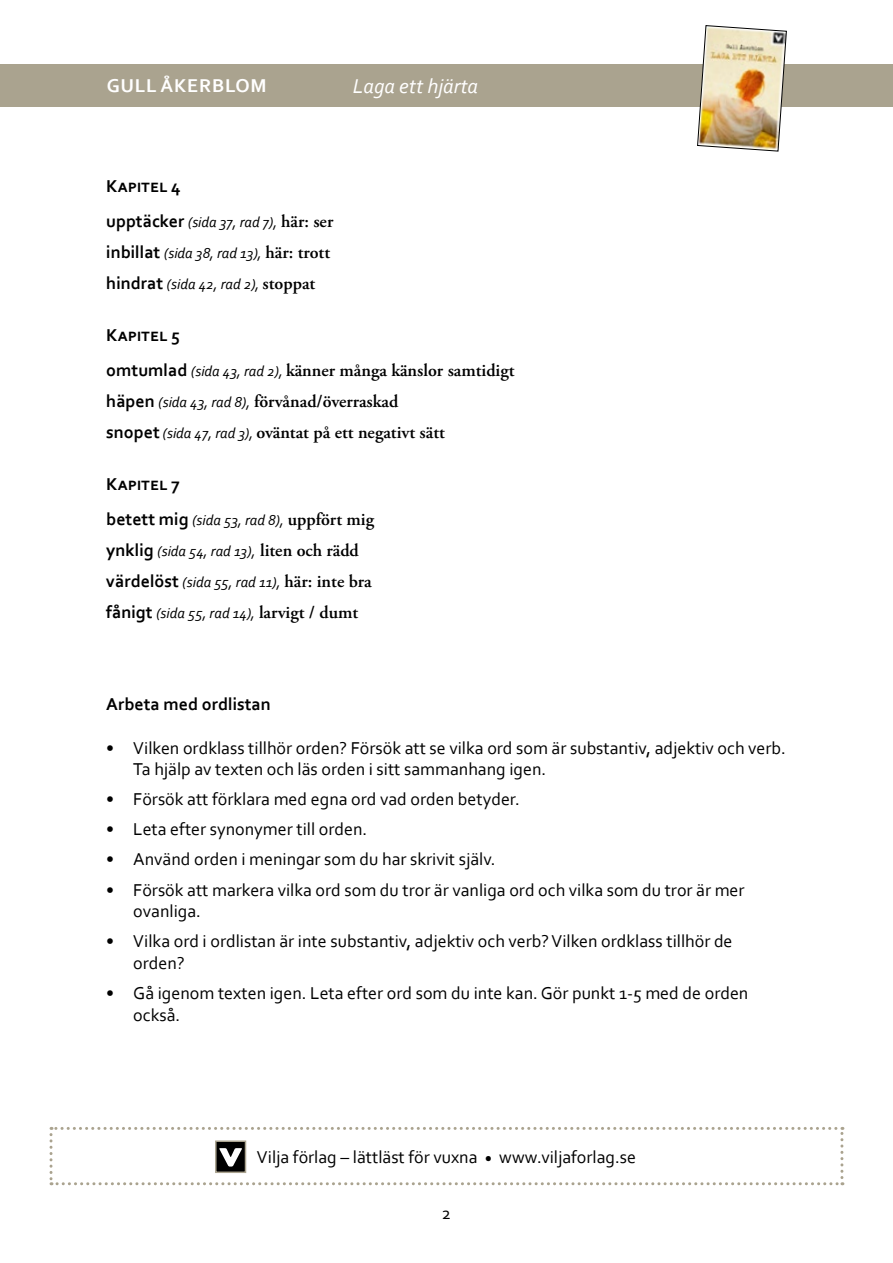
<style>
.page{position:relative;width:893px;height:1263px;background:#fff}
.page>*{position:absolute;margin:0;border:0;box-sizing:border-box;transform-origin:0 0}
.t1{font:italic 21px "Corbel";color:#fff}
.t2{font:700 19.5px "Corbel";letter-spacing:.04em;color:#fff}
.t3{font:18px/21.6px "Corbel";color:#000}
.t4{font:600 18px/31px "Adobe Garamond Pro";color:#000}
.t5{font:700 18px "Corbel";color:#000}
.t6{font:italic 15px/31px "Corbel";color:#000}
.s1{font-weight:700;font-style:normal;font-size:18px}
.s2{font-family:"Adobe Garamond Pro";font-weight:600;font-style:normal;font-size:18px}
.s3{font-family:"Corbel";font-weight:700}
.s4{font-family:"Corbel";font-weight:400;font-style:italic;font-size:15px}
</style>
<div class="page">
<svg style="left:50px;top:1127px;width:793px;height:58px"></svg>
<div style="left:215px;top:1140px;width:31px;height:33px;border:2px solid #aaa38f"></div>
<div style="left:0;top:64px;width:893px;height:42px;background:#aaa38f"></div>
<img style="left:697px;top:25px;width:90px;height:126px">
<p class="t2" style="left:107px;top:74px;width:162px">GULL ÅKERBLOM</p>
<p class="t1" style="left:353px;top:73px;width:127px">Laga ett hjärta</p>
<p class="t5" style="left:106px;top:175px;width:76px">Kapitel 4</p>
<p class="t6" style="left:106px;top:206px;width:228px"><span class="s1">upptäcker</span> (sida 37, rad 7), <span class="s2">här: ser </span><span class="s1">inbillat</span> (sida 38, rad 13), <span class="s2">här: trott </span><span class="s1">hindrat</span> (sida 42, rad 2), <span class="s2">stoppat</span></p>
<p class="t5" style="left:106px;top:324px;width:75px">Kapitel 5</p>
<p class="t4" style="left:106px;top:355px;width:410px"><span class="s3">omtumlad</span> <span class="s4">(sida 43, rad 2),</span> känner många känslor samtidigt <span class="s3">häpen</span> <span class="s4">(sida 43, rad 8),</span> förvånad/överraskad<br><span class="s3">snopet</span> <span class="s4">(sida 47, rad 3),</span> oväntat på ett negativt sätt</p>
<p class="t5" style="left:106px;top:473px;width:75px">Kapitel 7</p>
<p class="t6" style="left:106px;top:504px;width:269px"><span class="s1">betett mig</span> (sida 53, rad 8), <span class="s2">uppfört mig </span><span class="s1">ynklig</span> (sida 54, rad 13), <span class="s2">liten och rädd </span><span class="s1">värdelöst</span> (sida 55, rad 11), <span class="s2">här: inte bra </span><span class="s1">fånigt</span> (sida 55, rad 14), <span class="s2">larvigt / dumt</span></p>
<p class="t5" style="left:106px;top:693px;width:166px">Arbeta med ordlistan</p>
<p class="t3" style="left:133px;top:736px;width:654px;text-indent:-27px">• Vilken ordklass tillhör orden? Försök att se vilka ord som är substantiv, adjektiv och verb.<br>Ta hjälp av texten och läs orden i sitt sammanhang igen.</p>
<p class="t3" style="left:106px;top:788px;width:415px">• Försök att förklara med egna ord vad orden betyder.</p>
<p class="t3" style="left:106px;top:818px;width:262px">• Leta efter synonymer till orden.</p>
<p class="t3" style="left:106px;top:848px;width:391px">• Använd orden i meningar som du har skrivit själv.</p>
<p class="t3" style="left:133px;top:878px;width:613px;text-indent:-27px">• Försök att markera vilka ord som du tror är vanliga ord och vilka som du tror är mer ovanliga.</p>
<p class="t3" style="left:133px;top:930px;width:601px;text-indent:-27px">• Vilka ord i ordlistan är inte substantiv, adjektiv och verb? Vilken ordklass tillhör de orden?</p>
<p class="t3" style="left:133px;top:982px;width:617px;text-indent:-27px">• Gå igenom texten igen. Leta efter ord som du inte kan. Gör punkt 1-5 med de orden också.</p>
<p class="t3" style="left:257px;top:1145px;width:381px">Vilja förlag – lättläst för vuxna <sub>•</sub> www.viljaforlag.se</p>
<p class="t3" style="left:442px;top:1202px;width:11px">2</p>
</div>
